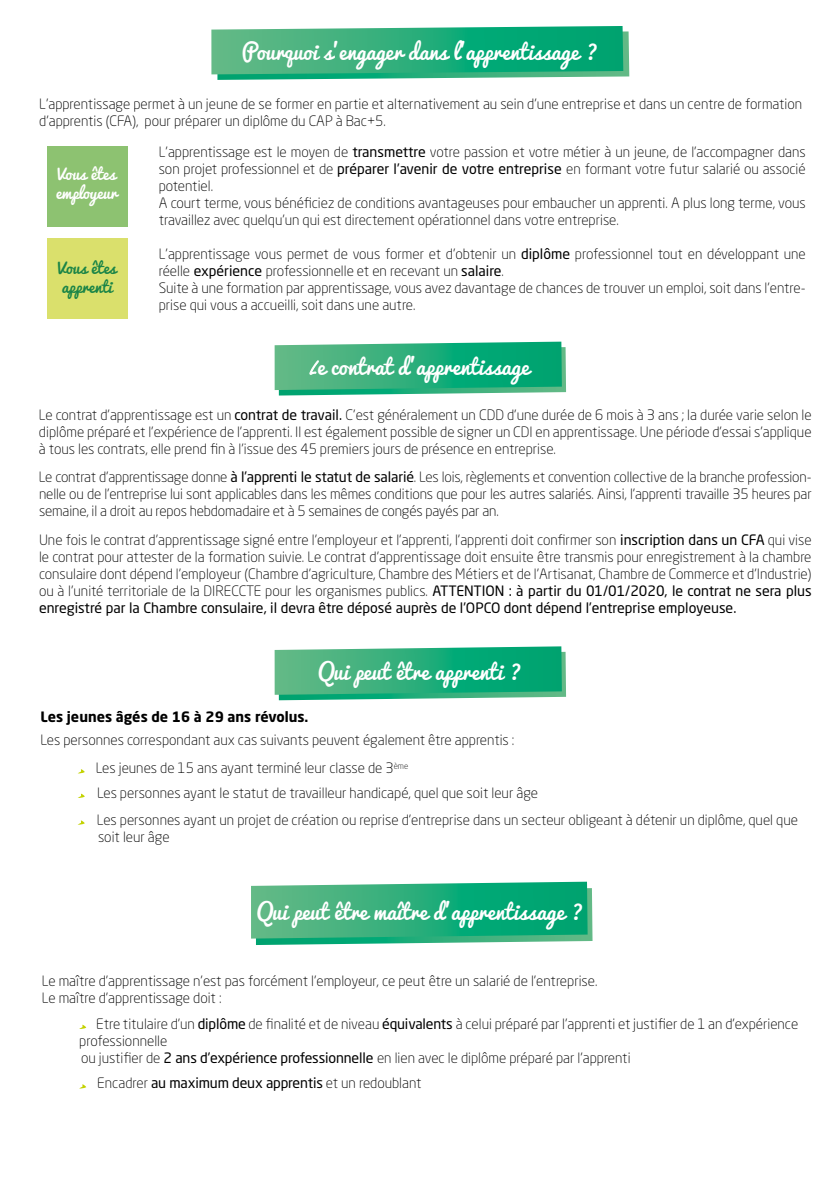
<style>
.page{position:relative;width:840px;height:1191px;background:#fff}
.page>*{position:absolute;margin:0;border:0;box-sizing:border-box;transform-origin:0 0}
.t1{font:21.2px "Pacifico";color:#fff}
.t2{font:15.8px/19px "Pacifico";color:#fff}
.t3{font:15.8px/19px "Pacifico";color:#1b8547}
.t4{font:300 14.2px/17px "Neo Sans Pro";color:#000}
.t5{font:700 14.2px "Neo Sans Pro";color:#000}
.s1{font-weight:400}
.s2{font-family:"Freestyle Script"}
</style>
<div class="page">
<svg style="left:211px;top:26px;width:418px;height:54px;background:#37b383"></svg>
<svg style="left:274px;top:342px;width:291px;height:53px;background:#34b282"></svg>
<svg style="left:274px;top:646px;width:291px;height:54px;background:#38b384"></svg>
<svg style="left:251px;top:881px;width:341px;height:64px;background:#38b384"></svg>
<div style="left:47px;top:146px;width:80px;height:81px;background:#8dc271"></div>
<div style="left:47px;top:238px;width:80px;height:81px;background:#dae06c"></div>
<svg style="left:78px;top:769px;width:7px;height:4px"></svg>
<svg style="left:79px;top:1024px;width:7px;height:5px"></svg>
<svg style="left:80px;top:1084px;width:6px;height:4px"></svg>
<svg style="left:78px;top:793px;width:7px;height:5px"></svg>
<svg style="left:79px;top:820px;width:6px;height:4px"></svg>
<h1 class="t1" style="left:242px;top:40px;width:357px">Pourquoi s'engager dans l'apprentissage ?</h1>
<p class="t4" style="left:39px;top:95px;width:764px">L'apprentissage permet à un jeune de se former en partie et alternativement au sein d'une entreprise et dans un centre de formation d'apprentis (CFA), pour préparer un diplôme du CAP à Bac+5.</p>
<p class="t2" style="left:56px;top:165px;width:63px">Vous êtes employeur</p>
<p class="t3" style="left:58px;top:259px;width:60px">Vous êtes apprenti</p>
<p class="t4" style="left:159px;top:143px;width:648px">L’apprentissage est le moyen de <span class="s1">transmettre</span> votre passion et votre métier à un jeune, de l’accompagner dans son projet professionnel et de <span class="s1">préparer l’avenir de votre entreprise</span> en formant votre futur salarié ou associé potentiel.<br>A court terme, vous bénéficiez de conditions avantageuses pour embaucher un apprenti. A plus long terme, vous travaillez avec quelqu’un qui est directement opérationnel dans votre entreprise.</p>
<p class="t4" style="left:159px;top:245px;width:648px">L’apprentissage vous permet de vous former et d’obtenir un <span class="s1">diplôme</span> professionnel tout en développant une réelle <span class="s1">expérience</span> professionnelle et en recevant un <span class="s1">salaire</span>.<br>Suite à une formation par apprentissage, vous avez davantage de chances de trouver un emploi, soit dans l’entre&shy;prise qui vous a accueilli, soit dans une autre.</p>
<h1 class="t1" style="left:310px;top:355px;width:220px"><span class="s2">L</span>e contrat d’apprentissage</h1>
<p class="t4" style="left:39px;top:406px;width:773px;text-align:justify">Le contrat d’apprentissage est un <span class="s1">contrat de travail.</span> C’est généralement un CDD d’une durée de 6 mois à 3 ans ; la durée varie selon le diplôme préparé et l’expérience de l’apprenti. Il est également possible de signer un CDI en apprentissage. Une période d’essai s’applique à tous les contrats, elle prend fin à l’issue des 45 premiers jours de présence en entreprise.</p>
<p class="t4" style="left:39px;top:468px;width:773px;text-align:justify">Le contrat d’apprentissage donne <span class="s1">à l’apprenti le statut de salarié</span>. Les lois, règlements et convention collective de la branche profession&shy;nelle ou de l’entreprise lui sont applicables dans les mêmes conditions que pour les autres salariés. Ainsi, l’apprenti travaille 35 heures par semaine, il a droit au repos hebdomadaire et à 5 semaines de congés payés par an.</p>
<p class="t4" style="left:39px;top:531px;width:773px;text-align:justify">Une fois le contrat d’apprentissage signé entre l’employeur et l’apprenti, l’apprenti doit confirmer son <span class="s1">inscription dans un CFA</span> qui vise le contrat pour attester de la formation suivie. Le contrat d’apprentissage doit ensuite être transmis pour enregistrement à la chambre consulaire dont dépend l’employeur (Chambre d’agriculture, Chambre des Métiers et de l’Artisanat, Chambre de Commerce et d’Industrie) ou à l’unité territoriale de la DIRECCTE pour les organismes publics. <span class="s1">ATTENTION : à partir du 01/01/2020, le contrat ne sera plus enregistré par la Chambre consulaire, il devra être déposé auprès de l’OPCO dont dépend l’entreprise employeuse.</span></p>
<h1 class="t1" style="left:318px;top:660px;width:205px">Qui peut être apprenti ?</h1>
<p class="t5" style="left:40px;top:708px;width:269px">Les jeunes âgés de 16 à 29 ans révolus.</p>
<p class="t4" style="left:40px;top:731px;width:475px">Les personnes correspondant aux cas suivants peuvent également être apprentis :</p>
<p class="t4" style="left:96px;top:759px;width:314px">Les jeunes de 15 ans ayant terminé leur classe de 3<sup>ème</sup></p>
<p class="t4" style="left:97px;top:779px;width:702px;line-height:26.8px">Les personnes ayant le statut de travailleur handicapé, quel que soit leur âge<br>Les personnes ayant un projet de création ou reprise d’entreprise dans un secteur obligeant à détenir un diplôme, quel que</p>
<p class="t4" style="left:98px;top:828px;width:73px">soit leur âge</p>
<h1 class="t1" style="left:256px;top:900px;width:328px">Qui peut être maître d’apprentissage ?</h1>
<p class="t4" style="left:42px;top:972px;width:556px">Le maître d’apprentissage n’est pas forcément l’employeur, ce peut être un salarié de l’entreprise.<br>Le maître d’apprentissage doit :</p>
<p class="t4" style="left:79px;top:1015px;width:720px;text-indent:17px">Etre titulaire d’un <span class="s1">diplôme</span> de finalité et de niveau <span class="s1">équivalents</span> à celui préparé par l’apprenti et justifier de 1 an d’expérience professionnelle</p>
<p class="t4" style="left:97px;top:1074px;width:325px">Encadrer <span class="s1">au maximum deux apprentis</span> et un redoublant</p>
<p class="t4" style="left:81px;top:1049px;width:550px">ou justifier de <span class="s1">2 ans d’expérience professionnelle</span> en lien avec le diplôme préparé par l’apprenti</p>
</div>
